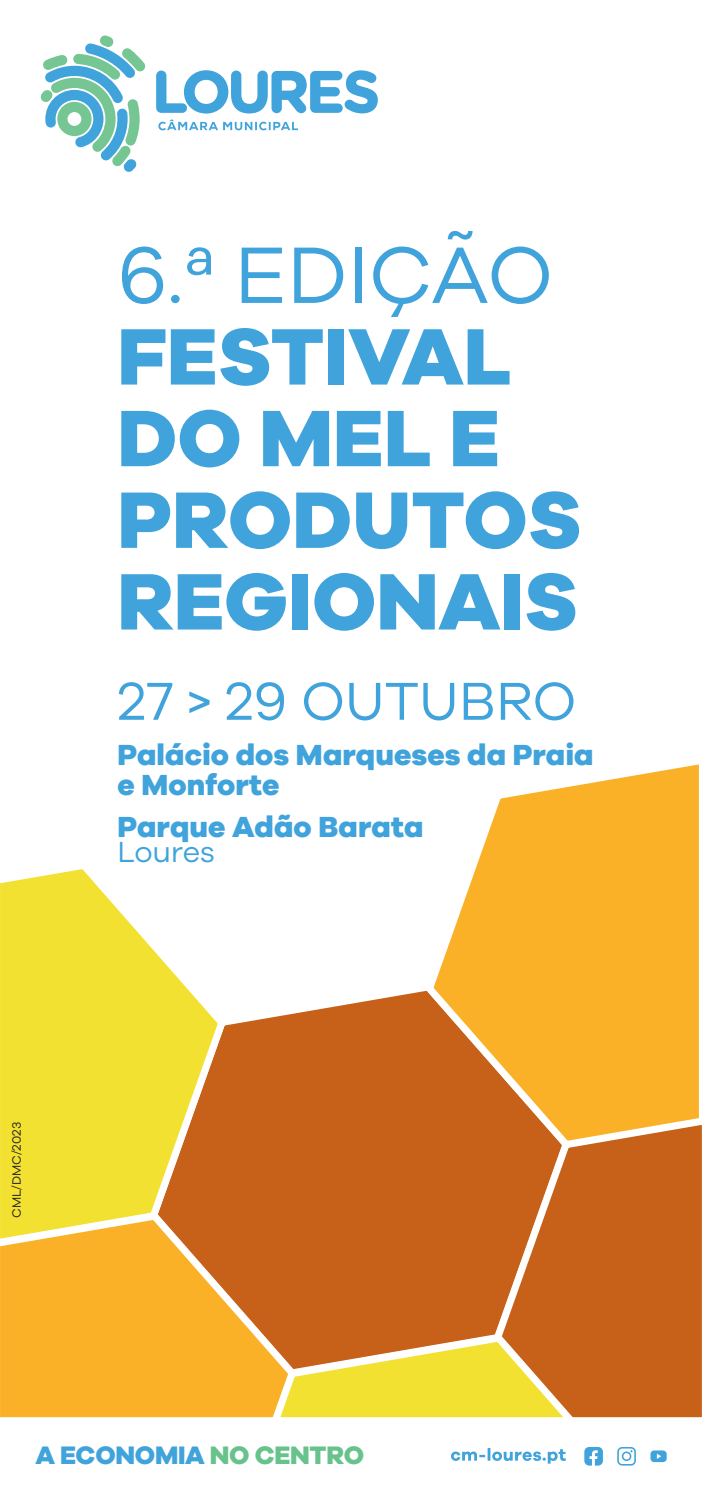
<style>
.page{position:relative;width:702px;height:1489px;background:#fff}
.page>*{position:absolute;margin:0;border:0;box-sizing:border-box;transform-origin:0 0}
.t1{font:800 82.5px "Galano Grotesque";color:#40a3db}
.t2{font:82.5px "Galano Grotesque";color:#40a3db}
.t3{font:55px "Galano Grotesque";color:#40a3db}
.t4{font:800 30px "Galano Grotesque";letter-spacing:.005em;color:#40a3db}
.t5{font:30px "Galano Grotesque";letter-spacing:-.015em;color:#40a3db}
.t6{font:800 26px "Galano Grotesque";letter-spacing:-.01em;color:#40a3db}
.t7{font:12.5px "Galano Grotesque";color:#231f20}
.s1{color:#68c28b}
</style>
<div class="page">
<div style="left:231px;top:992px;width:257px;height:336px;background:#c7611a"></div>
<svg style="left:0;top:869px;width:231px;height:337px"></svg>
<svg style="left:0;top:1206px;width:301px;height:212px;background:#efa72e"></svg>
<svg style="left:420px;top:764px;width:279px;height:391px"></svg>
<svg style="left:488px;top:1112px;width:214px;height:306px;background:#cc6c25"></svg>
<svg style="left:265px;top:1328px;width:316px;height:90px;background:#e5b740"></svg>
<svg style="left:40px;top:35px;width:106px;height:137px"></svg>
<svg style="left:156px;top:70px;width:222px;height:60px"></svg>
<svg style="left:451px;top:1448px;width:115px;height:15px"></svg>
<svg style="left:650px;top:1450px;width:16px;height:11px"></svg>
<svg style="left:617px;top:1447px;width:19px;height:18px"></svg>
<svg style="left:584px;top:1447px;width:19px;height:18px"></svg>
<p class="t2" style="left:117px;top:226px;width:437px">6.ª EDIÇÃO</p>
<p class="t1" style="left:117px;top:305px;width:396px">FESTIVAL</p>
<p class="t1" style="left:117px;top:386px;width:384px">DO MEL E</p>
<p class="t1" style="left:117px;top:468px;width:465px">PRODUTOS</p>
<p class="t1" style="left:117px;top:549px;width:462px">REGIONAIS</p>
<p class="t3" style="left:117px;top:668px;width:460px">27 &gt; 29 OUTUBRO</p>
<p class="t4" style="left:117px;top:736px;width:477px">Palácio dos Marqueses da Praia</p>
<p class="t4" style="left:117px;top:766px;width:163px">e Monforte</p>
<p class="t4" style="left:117px;top:808px;width:307px">Parque Adão Barata</p>
<p class="t5" style="left:117px;top:834px;width:99px">Loures</p>
<p class="t7" style="left:9px;top:1217px;width:97px;rotate:-90deg">CML/DMC/2023</p>
<p class="t6" style="left:35px;top:1438px;width:330px">A ECONOMIA <span class="s1">NO CENTRO</span></p>
</div>
